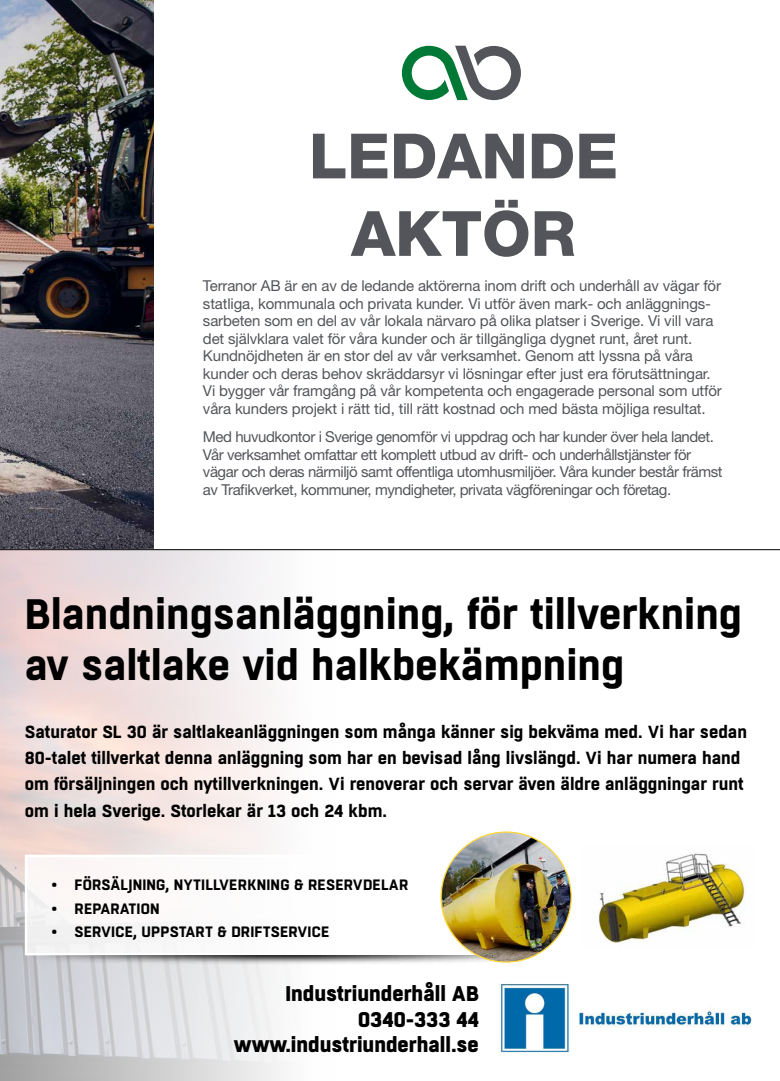
<style>
.page{position:relative;width:780px;height:1081px;background:#fff}
.page>*{position:absolute;margin:0;border:0;box-sizing:border-box;transform-origin:0 0}
.t1{font:800 62.5px/77.5px "Helvetica Neue LT Std";color:#53555a;text-align:center}
.t2{font:700 42.5px/51px "Boxed";color:#000}
.t3{font:800 21.25px/25.5px "Boxed";color:#000;text-align:right}
.t4{font:700 17.5px/26.2px "Boxed";color:#000}
.t5{font:15px/17.5px "Helvetica Neue LT Std";letter-spacing:-.01em;color:#53555a}
.t6{font:15px/17.5px "Helvetica Neue LT Std";letter-spacing:-.03em;color:#53555a}
.t7{font:700 15px "Boxed";letter-spacing:.01em;color:#000}
</style>
<div class="page">
<img style="left:0;top:0;width:154px;height:549px">
<svg style="left:402px;top:46px;width:119px;height:54px"></svg>
<svg style="left:0;top:549px;width:780px;height:532px"></svg>
<h1 class="t1" style="left:309px;top:117px;width:310px">LEDANDE<br>AKTÖR</h1>
<p class="t5" style="left:203px;top:277px;width:520px">Terranor AB är en av de ledande aktörerna inom drift och underhåll av vägar för statliga, kommunala och privata kunder. Vi utför även mark- och anläggnings&shy;sarbeten som en del av vår lokala närvaro på olika platser i Sverige. Vi vill vara det självklara valet för våra kunder och är tillgängliga dygnet runt, året runt.<br>Kundnöjdheten är en stor del av vår verksamhet. Genom att lyssna på våra kunder och deras behov skräddarsyr vi lösningar efter just era förutsättningar.<br>Vi bygger vår framgång på vår kompetenta och engagerade personal som utför våra kunders projekt i rätt tid, till rätt kostnad och med bästa möjliga resultat.</p>
<p class="t6" style="left:203px;top:428px;width:521px">Med huvudkontor i Sverige genomför vi uppdrag och har kunder över hela landet.<br>Vår verksamhet omfattar ett komplett utbud av drift- och underhållstjänster för vägar och deras närmiljö samt offentliga utomhusmiljöer. Våra kunder består främst av Trafikverket, kommuner, myndigheter, privata vägföreningar och företag.</p>
<h2 class="t2" style="left:25px;top:590px;width:718px">Blandningsanläggning, för tillverkning av saltlake vid halkbekämpning</h2>
<p class="t4" style="left:25px;top:719px;width:723px">Saturator SL 30 är saltlakeanläggningen som många känner sig bekväma med. Vi har sedan 80-talet tillverkat denna anläggning som har en bevisad lång livslängd. Vi har numera hand om försäljningen och nytillverkningen. Vi renoverar och servar även äldre anläggningar runt om i hela Sverige. Storlekar är 13 och 24 kbm.</p>
<p class="t7" style="left:52px;top:874px;width:358px">• FÖRSÄLJNING, NYTILLVERKNING &amp; RESERVDELAR</p>
<p class="t7" style="left:52px;top:898px;width:109px">• REPARATION</p>
<p class="t7" style="left:52px;top:922px;width:279px">• SERVICE, UPPSTART &amp; DRIFTSERVICE</p>
<h3 class="t3" style="left:234px;top:981px;width:246px">Industriunderhåll AB<br>0340-333 44 www.industriunderhall.se</h3>
</div>
